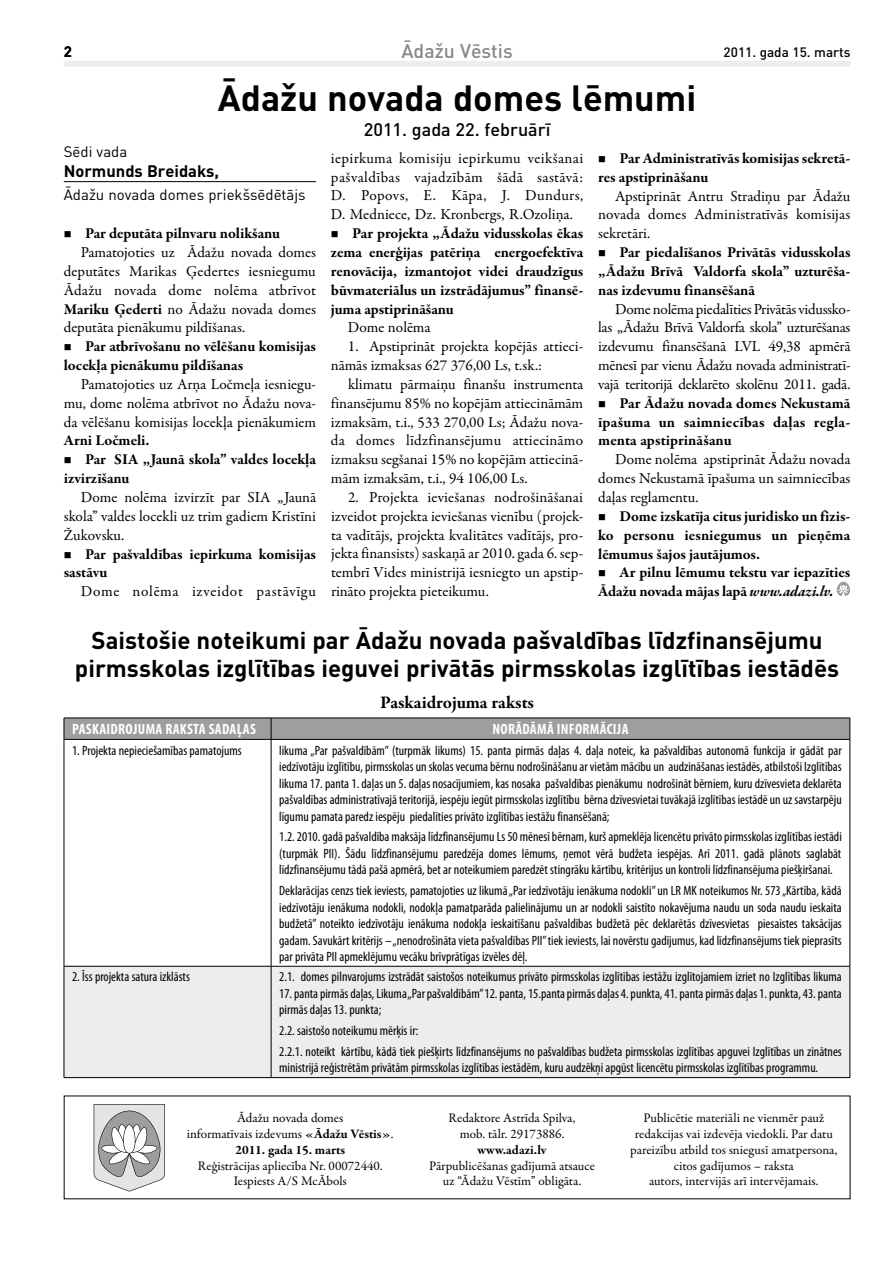
<style>
.page{position:relative;width:893px;height:1263px;background:#fff}
.page>*{position:absolute;margin:0;border:0;box-sizing:border-box;transform-origin:0 0}
.t1{font:700 36px "DIN";color:#000}
.t2{font:700 24px/28.8px "DIN";color:#000;text-align:center}
.t3{font:500 19.5px "DIN";color:#87888a}
.t4{font:500 18px "DIN";color:#000}
.t5{font:700 18px "Garamond Premr Pro";color:#000}
.t6{font:700 16.5px "DIN";color:#000}
.t7{font:15.3px/18.9px "Garamond Premr Pro";color:#000;text-align:justify}
.t8{font:700 15.3px/18.9px "Garamond Premr Pro";letter-spacing:-.005em;color:#000}
.t9{font:15.3px "Garamond Premr Pro";letter-spacing:.045em;color:#000}
.t10{font:700 condensed 15px "Myriad Pro";letter-spacing:.02em;color:#fff}
.t11{font:15px "DIN";color:#000}
.t12{font:700 15px "DIN";color:#000}
.t13{font:condensed 13.5px/16.5px "Myriad Pro";color:#000;text-align:justify}
.t14{font:500 13.5px "DIN";color:#000}
.t15{font:13.2px/15.9px "Garamond Premr Pro";color:#000;text-align:center}
.t16{font:700 13.2px "Garamond Premr Pro";color:#000}
.s1{font-weight:700}
.s2{font-style:italic}
</style>
<div class="page">
<div style="left:64px;top:61px;width:786px;height:6px;background:#eceded"></div>
<div style="left:65px;top:967px;width:785px;height:110px;background:#eceded"></div>
<svg style="left:64px;top:718px;width:787px;height:21px;background:#97999a"></svg>
<hr style="left:64px;top:739px;width:207px;height:1px;background:#000">
<hr style="left:271px;top:739px;width:579px;height:1px;background:#000">
<hr style="left:64px;top:739px;width:1px;height:227px;background:#000">
<hr style="left:271px;top:739px;width:1px;height:227px;background:#000">
<hr style="left:850px;top:739px;width:1px;height:227px;background:#000">
<hr style="left:64px;top:966px;width:207px;height:1px;background:#000">
<hr style="left:64px;top:966px;width:1px;height:111px;background:#000">
<hr style="left:271px;top:966px;width:579px;height:1px;background:#000">
<hr style="left:271px;top:966px;width:1px;height:111px;background:#000">
<hr style="left:850px;top:966px;width:1px;height:111px;background:#000">
<hr style="left:64px;top:1077px;width:207px;height:1px;background:#000">
<hr style="left:271px;top:1077px;width:579px;height:1px;background:#000">
<hr style="left:64px;top:181px;width:252px;height:1px;background:#000">
<svg style="left:836px;top:582px;width:14px;height:14px"></svg>
<svg style="left:94px;top:1104px;width:71px;height:87px"></svg>
<p class="t12" style="left:64px;top:42px;width:10px">2</p>
<h3 class="t3" style="left:401px;top:38px;width:113px">Ādažu Vēstis</h3>
<p class="t14" style="left:724px;top:44px;width:128px">2011. gada 15. marts</p>
<h1 class="t1" style="left:218px;top:74px;width:480px">Ādažu novada domes lēmumi</h1>
<h3 class="t4" style="left:364px;top:118px;width:188px">2011. gada 22. februārī</h3>
<p class="t11" style="left:64px;top:143px;width:65px">Sēdi vada</p>
<p class="t6" style="left:64px;top:160px;width:157px">Normunds Breidaks,</p>
<p class="t11" style="left:64px;top:186px;width:243px">Ādažu novada domes priekšsēdētājs</p>
<p class="t8" style="left:85px;top:224px;width:197px">Par deputāta pilnvaru nolikšanu</p>
<p class="t7" style="left:64px;top:243px;width:254px;text-indent:17px">Pamatojoties uz Ādažu novada domes deputātes Marikas Ģedertes iesniegumu Ādažu novada dome nolēma atbrīvot <span class="s1">Mariku Ģederti</span> no Ādažu novada domes deputāta pienākumu pildīšanas.</p>
<p class="t8" style="left:64px;top:337px;width:254px;text-indent:21px">Par atbrīvošanu no vēlēšanu komisijas locekļa pienākumu pildīšanas</p>
<p class="t7" style="left:64px;top:375px;width:254px;text-indent:17px">Pamatojoties uz Arņa Ločmeļa iesniegu&shy;mu, dome nolēma atbrīvot no Ādažu nova&shy;da vēlēšanu komisijas locekļa pienākumiem</p>
<p class="t8" style="left:64px;top:431px;width:87px">Arni Ločmeli.</p>
<p class="t8" style="left:85px;top:450px;width:233px">Par SIA „Jaunā skola” valdes locekļa</p>
<p class="t8" style="left:64px;top:469px;width:67px">izvirzīšanu</p>
<p class="t7" style="left:64px;top:488px;width:254px;text-indent:17px">Dome nolēma izvirzīt par SIA „Jaunā skola” valdes locekli uz trim gadiem Kristīni Žukovsku.</p>
<p class="t8" style="left:64px;top:544px;width:254px;text-indent:21px">Par pašvaldības iepirkuma komisijas sastāvu</p>
<p class="t9" style="left:81px;top:582px;width:237px">Dome nolēma izveidot pastāvīgu</p>
<p class="t7" style="left:331px;top:149px;width:254px">iepirkuma komisiju iepirkumu veikšanai pašvaldības vajadzībām šādā sastāvā:<br>D. Popovs, E. Kāpa, J. Dundurs, D. Medniece, Dz. Kronbergs, R.Ozoliņa.</p>
<p class="t8" style="left:331px;top:224px;width:254px;text-align:justify;text-indent:21px">Par projekta „Ādažu vidusskolas ēkas zema enerģijas patēriņa energoefektīva renovācija, izmantojot videi draudzīgus būvmateriālus un izstrādājumus” finansē&shy;juma apstiprināšanu</p>
<p class="t7" style="left:348px;top:318px;width:84px">Dome nolēma</p>
<p class="t7" style="left:331px;top:337px;width:254px;text-indent:17px">1. Apstiprināt projekta kopējās attieci&shy;nāmās izmaksas 627 376,00 Ls, t.sk.:</p>
<p class="t7" style="left:331px;top:375px;width:254px;text-indent:17px">klimatu pārmaiņu finanšu instrumenta finansējumu 85% no kopējām attiecināmām izmaksām, t.i., 533 270,00 Ls; Ādažu nova&shy;da domes līdzfinansējumu attiecināmo izmaksu segšanai 15% no kopējām attiecinā&shy;mām izmaksām, t.i., 94 106,00 Ls.</p>
<p class="t7" style="left:331px;top:488px;width:254px;text-indent:17px">2. Projekta ieviešanas nodrošināšanai izveidot projekta ieviešanas vienību (projek&shy;ta vadītājs, projekta kvalitātes vadītājs, pro&shy;jekta finansists) saskaņā ar 2010. gada 6. sep&shy;tembrī Vides ministrijā iesniegto un apstip&shy;rināto projekta pieteikumu.</p>
<p class="t8" style="left:598px;top:149px;width:254px;text-indent:21px">Par Administratīvās komisijas sekretā&shy;res apstiprināšanu</p>
<p class="t7" style="left:598px;top:187px;width:254px;text-indent:17px">Apstiprināt Antru Stradiņu par Ādažu novada domes Administratīvās komisijas sekretāri.</p>
<p class="t8" style="left:598px;top:243px;width:254px;text-align:justify;text-indent:21px">Par piedalīšanos Privātās vidusskolas „Ādažu Brīvā Valdorfa skola” uzturēša&shy;nas izdevumu finansēšanā</p>
<p class="t7" style="left:598px;top:300px;width:254px;text-indent:17px">Dome nolēma piedalīties Privātās vidussko&shy;las „Ādažu Brīvā Valdorfa skola” uzturēšanas izdevumu finansēšanā LVL 49,38 apmērā mēnesī par vienu Ādažu novada administratī&shy;vajā teritorijā deklarēto skolēnu 2011. gadā.</p>
<p class="t8" style="left:598px;top:394px;width:254px;text-align:justify;text-indent:21px">Par Ādažu novada domes Nekustamā īpašuma un saimniecības daļas regla&shy;menta apstiprināšanu</p>
<p class="t7" style="left:598px;top:450px;width:254px;text-indent:17px">Dome nolēma apstiprināt Ādažu novada domes Nekustamā īpašuma un saimniecības daļas reglamentu.</p>
<p class="t8" style="left:598px;top:507px;width:254px;text-align:justify;text-indent:21px">Dome izskatīja citus juridisko un fizis&shy;ko personu iesniegumus un pieņēma lēmumus šajos jautājumos.</p>
<p class="t8" style="left:598px;top:563px;width:254px;text-indent:21px">Ar pilnu lēmumu tekstu var iepazīties<br>Ādažu novada mājas lapā <span class="s2">www.adazi.lv.</span></p>
<h2 class="t2" style="left:75px;top:624px;width:766px">Saistošie noteikumi par Ādažu novada pašvaldības līdzfinansējumu pirmsskolas izglītības ieguvei privātās pirmsskolas izglītības iestādēs</h2>
<h3 class="t5" style="left:380px;top:691px;width:155px">Paskaidrojuma raksts</h3>
<p class="t10" style="left:72px;top:721px;width:185px">PASKAIDROJUMA RAKSTA SADAĻAS</p>
<p class="t10" style="left:492px;top:721px;width:137px">NORĀDĀMĀ INFORMĀCIJA</p>
<p class="t13" style="left:72px;top:742px;width:171px">1. Projekta nepieciešamības pamatojums</p>
<p class="t13" style="left:279px;top:742px;width:564px">likuma „Par pašvaldībām” (turpmāk likums) 15. panta pirmās daļas 4. daļa noteic, ka pašvaldības autonomā funkcija ir gādāt par iedzīvotāju izglītību, pirmsskolas un skolas vecuma bērnu nodrošināšanu ar vietām mācību un audzināšanas iestādēs, atbilstoši Izglītības likuma 17. panta 1. daļas un 5. daļas nosacījumiem, kas nosaka pašvaldības pienākumu nodrošināt bērniem, kuru dzīvesvieta deklarēta pašvaldības administratīvajā teritorijā, iespēju iegūt pirmsskolas izglītību bērna dzīvesvietai tuvākajā izglītības iestādē un uz savstarpēju līgumu pamata paredz iespēju piedalīties privāto izglītības iestāžu finansēšanā;</p>
<p class="t13" style="left:279px;top:829px;width:564px">1.2. 2010. gadā pašvaldība maksāja līdzfinansējumu Ls 50 mēnesī bērnam, kurš apmeklēja licencētu privāto pirmsskolas izglītības iestādi (turpmāk PII). Šādu līdzfinansējumu paredzēja domes lēmums, ņemot vērā budžeta iespējas. Arī 2011. gadā plānots saglabāt līdzfinansējumu tādā pašā apmērā, bet ar noteikumiem paredzēt stingrāku kārtību, kritērijus un kontroli līdzfinansējuma piešķiršanai.</p>
<p class="t13" style="left:279px;top:883px;width:564px">Deklarācijas cenzs tiek ieviests, pamatojoties uz likumā „Par iedzīvotāju ienākuma nodokli” un LR MK noteikumos Nr. 573 „Kārtība, kādā iedzīvotāju ienākuma nodokli, nodokļa pamatparāda palielinājumu un ar nodokli saistīto nokavējuma naudu un soda naudu ieskaita budžetā” noteikto iedzīvotāju ienākuma nodokļa ieskaitīšanu pašvaldības budžetā pēc deklarētās dzīvesvietas piesaistes taksācijas gadam. Savukārt kritērijs – „nenodrošināta vieta pašvaldības PII” tiek ieviests, lai novērstu gadījumus, kad līdzfinansējums tiek pieprasīts par privāta PII apmeklējumu vecāku brīvprātīgas izvēles dēļ.</p>
<p class="t13" style="left:72px;top:969px;width:119px">2. Īss projekta satura izklāsts</p>
<p class="t13" style="left:279px;top:969px;width:564px">2.1. domes pilnvarojums izstrādāt saistošos noteikumus privāto pirmsskolas izglītības iestāžu izglītojamiem izriet no Izglītības likuma 17.panta pirmās daļas, Likuma „Par pašvaldībām” 12. panta, 15.panta pirmās daļas 4. punkta, 41. panta pirmās daļas 1. punkta, 43.panta pirmās daļas 13. punkta;</p>
<p class="t13" style="left:279px;top:1021px;width:564px;line-height:20.7px">2.2. saistošo noteikumu mērķis ir:<br>2.2.1. noteikt kārtību, kādā tiek piešķirts līdzfinansējums no pašvaldības budžeta pirmsskolas izglītības apguvei Izglītības un zinātnes</p>
<p class="t13" style="left:279px;top:1060px;width:540px">ministrijā reģistrētām privātām pirmsskolas izglītības iestādēm, kuru audzēkņi apgūst licencētu pirmsskolas izglītības programmu.</p>
<p class="t15" style="left:187px;top:1110px;width:208px">Ādažu novada domes<br>informatīvais izdevums <span class="s1">«Ādažu Vēstis»</span>.<br><span class="s1">2011. gada 15. marts</span></p>
<p class="t15" style="left:198px;top:1158px;width:186px">Reģistrācijas apliecība Nr. 00072440.<br>Iespiests A/S McĀbols</p>
<p class="t15" style="left:449px;top:1110px;width:128px">Redaktore Astrīda Spilva, mob. tālr. 29173886.</p>
<p class="t16" style="left:478px;top:1141px;width:70px">www.adazi.lv</p>
<p class="t15" style="left:429px;top:1158px;width:167px">Pārpublicēšanas gadījumā atsauce uz “Ādažu Vēstīm” obligāta.</p>
<p class="t15" style="left:630px;top:1110px;width:209px">Publicētie materiāli ne vienmēr pauž redakcijas vai izdevēja viedokli. Par datu pareizību atbild tos sniegusī amatpersona, citos gadījumos – raksta<br>autors, intervijās arī intervējamais.</p>
</div>
